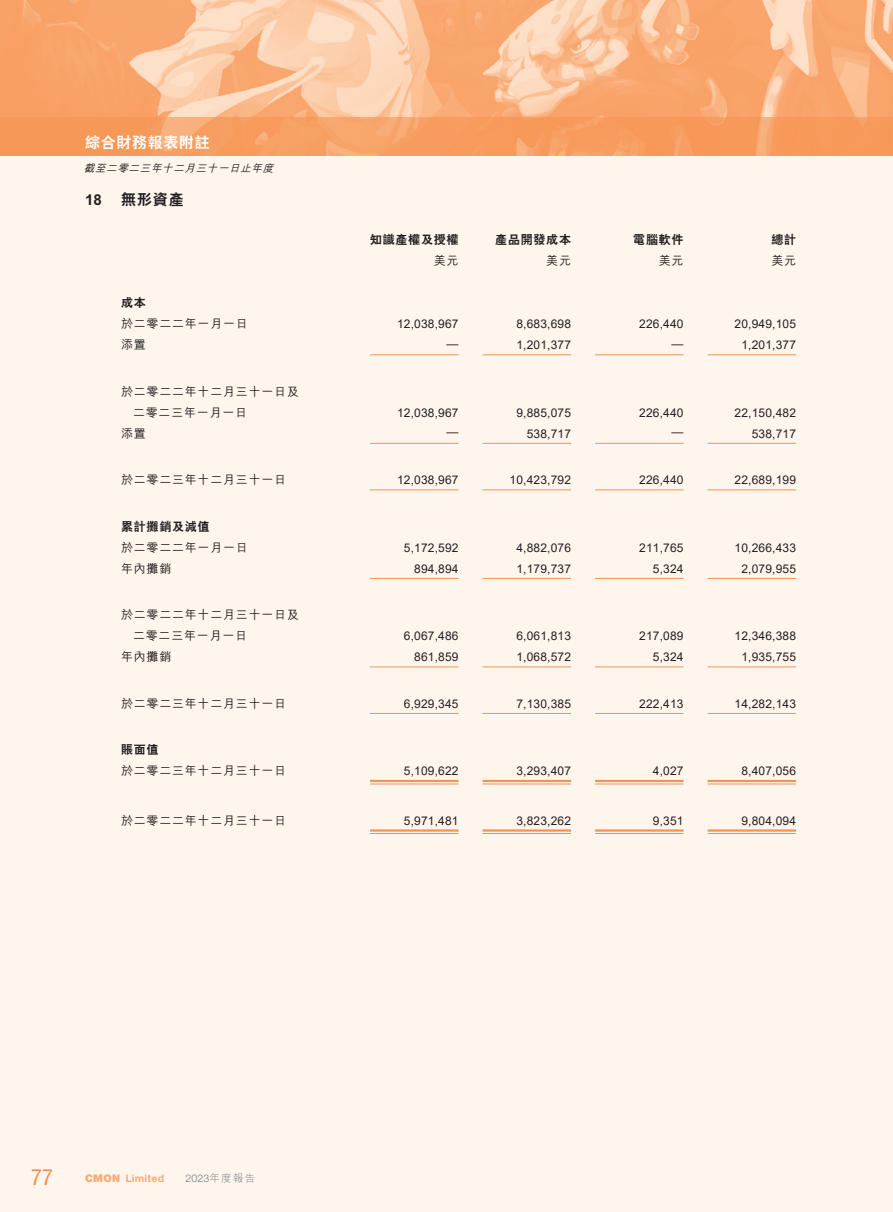
<style>
.page{position:relative;width:893px;height:1212px;background:#fef5ed}
.page>*{position:absolute;margin:0;border:0;box-sizing:border-box;transform-origin:0 0}
.t1{font:condensed 22.5px "Helvetica Neue LT Std";color:#f6934f}
.t2{font:800 15px "C Hei 2 HK";letter-spacing:.045em;color:#fff}
._03_H1{font:800 15px "C Hei 2 HK";color:#231f20}
._03_H1-2{font:700 15px "Arial";color:#231f20}
._01_Body_Text{font:12px "Arial";letter-spacing:.015em;color:#231f20}
._15_Table_Stub{font:500 12px "M Hei HK";letter-spacing:.065em;color:#231f20}
._01_Body_Text-2{font:800 12px "C Hei 2 HK";letter-spacing:.065em;color:#231f20}
._15_Table_Stub-2{font:800 12px "C Hei 2 HK";letter-spacing:.065em;color:#231f20}
._01_Body_Text-3{font:500 12px "M Hei HK";letter-spacing:.065em;color:#231f20}
.t3{font:italic 500 10.5px "M Hei HK";color:#231f20}
.t4{font:300 10.5px "Helvetica Neue LT Std";color:#76787b}
.t5{font:700 10.5px "Helvetica Neue LT Std";letter-spacing:.025em;color:#f9ab75}
.t6{font:900 10.5px "Helvetica Neue LT Std";color:#f9ab75}
.s1{font-family:"M Hei HK"}
</style>
<div class="page">
<img style="left:0;top:0;width:893px;height:117px">
<svg style="left:0;top:117px;width:893px;height:38px;background:#f69d5f"></svg>
<hr style="left:370px;top:354px;width:89px;height:1px;background:#f6934f">
<hr style="left:483px;top:354px;width:88px;height:1px;background:#f6934f">
<hr style="left:595px;top:354px;width:89px;height:1px;background:#f6934f">
<hr style="left:708px;top:354px;width:88px;height:1px;background:#f6934f">
<hr style="left:370px;top:443px;width:89px;height:1px;background:#f6934f">
<hr style="left:483px;top:443px;width:88px;height:1px;background:#f6934f">
<hr style="left:595px;top:443px;width:89px;height:1px;background:#f6934f">
<hr style="left:708px;top:443px;width:88px;height:1px;background:#f6934f">
<hr style="left:370px;top:489px;width:89px;height:1px;background:#f6934f">
<hr style="left:483px;top:489px;width:88px;height:1px;background:#f6934f">
<hr style="left:595px;top:489px;width:89px;height:1px;background:#f6934f">
<hr style="left:708px;top:489px;width:88px;height:1px;background:#f6934f">
<hr style="left:370px;top:578px;width:89px;height:1px;background:#f6934f">
<hr style="left:483px;top:578px;width:88px;height:1px;background:#f6934f">
<hr style="left:595px;top:578px;width:89px;height:1px;background:#f6934f">
<hr style="left:708px;top:578px;width:88px;height:1px;background:#f6934f">
<hr style="left:370px;top:666px;width:89px;height:1px;background:#f6934f">
<hr style="left:483px;top:666px;width:88px;height:1px;background:#f6934f">
<hr style="left:595px;top:666px;width:89px;height:1px;background:#f6934f">
<hr style="left:708px;top:666px;width:88px;height:1px;background:#f6934f">
<hr style="left:370px;top:713px;width:89px;height:1px;background:#f6934f">
<hr style="left:483px;top:713px;width:88px;height:1px;background:#f6934f">
<hr style="left:595px;top:713px;width:89px;height:1px;background:#f6934f">
<hr style="left:708px;top:713px;width:88px;height:1px;background:#f6934f">
<hr style="left:370px;top:780px;width:89px;height:2px;background:#f6934f">
<hr style="left:370px;top:783px;width:89px;height:1px;background:#f6934f">
<hr style="left:483px;top:780px;width:88px;height:2px;background:#f6934f">
<hr style="left:483px;top:783px;width:88px;height:1px;background:#f6934f">
<hr style="left:595px;top:780px;width:89px;height:2px;background:#f6934f">
<hr style="left:595px;top:783px;width:89px;height:1px;background:#f6934f">
<hr style="left:708px;top:780px;width:88px;height:2px;background:#f6934f">
<hr style="left:708px;top:783px;width:88px;height:1px;background:#f6934f">
<hr style="left:370px;top:829px;width:89px;height:3px;background:#f6934f">
<hr style="left:370px;top:833px;width:89px;height:1px;background:#f6934f">
<hr style="left:483px;top:829px;width:88px;height:3px;background:#f6934f">
<hr style="left:483px;top:833px;width:88px;height:1px;background:#f6934f">
<hr style="left:595px;top:829px;width:89px;height:3px;background:#f6934f">
<hr style="left:595px;top:833px;width:89px;height:1px;background:#f6934f">
<hr style="left:708px;top:829px;width:88px;height:3px;background:#f6934f">
<hr style="left:708px;top:833px;width:88px;height:1px;background:#f6934f">
<p class="t2" style="left:85px;top:133px;width:126px">綜合財務報表附註</p>
<p class="t3" style="left:84px;top:161px;width:194px">截至二零二三年十二月三十一日止年度</p>
<p class="_03_H1-2" style="left:85px;top:191px;width:18px">18</p>
<p class="_03_H1" style="left:121px;top:189px;width:64px">無形資產</p>
<p class="_01_Body_Text-2" style="left:370px;top:232px;width:90px">知識產權及授權</p>
<p class="_01_Body_Text-2" style="left:495px;top:232px;width:77px">產品開發成本</p>
<p class="_01_Body_Text-2" style="left:633px;top:232px;width:52px">電腦軟件</p>
<p class="_01_Body_Text-2" style="left:771px;top:232px;width:26px">總計</p>
<p class="_01_Body_Text-3" style="left:434px;top:252px;width:26px">美元</p>
<p class="_01_Body_Text-3" style="left:546px;top:252px;width:26px">美元</p>
<p class="_01_Body_Text-3" style="left:659px;top:252px;width:26px">美元</p>
<p class="_01_Body_Text-3" style="left:771px;top:252px;width:26px">美元</p>
<p class="_15_Table_Stub-2" style="left:121px;top:295px;width:26px">成本</p>
<p class="_15_Table_Stub" style="left:121px;top:315px;width:128px">於二零二二年一月一日</p>
<p class="_01_Body_Text" style="left:397px;top:316px;width:63px">12,038,967</p>
<p class="_01_Body_Text" style="left:516px;top:316px;width:56px">8,683,698</p>
<p class="_01_Body_Text" style="left:639px;top:316px;width:46px">226,440</p>
<p class="_01_Body_Text" style="left:734px;top:316px;width:63px">20,949,105</p>
<p class="_15_Table_Stub" style="left:121px;top:336px;width:26px">添置</p>
<p class="_15_Table_Stub" style="left:121px;top:383px;width:179px">於二零二二年十二月三十一日及</p>
<p class="_01_Body_Text" style="left:447px;top:335px;width:13px">—</p>
<p class="_01_Body_Text" style="left:516px;top:337px;width:56px">1,201,377</p>
<p class="_01_Body_Text" style="left:672px;top:335px;width:13px">—</p>
<p class="_01_Body_Text" style="left:741px;top:337px;width:56px">1,201,377</p>
<p class="_15_Table_Stub" style="left:133px;top:404px;width:116px">二零二三年一月一日</p>
<p class="_01_Body_Text" style="left:397px;top:404px;width:63px">12,038,967</p>
<p class="_01_Body_Text" style="left:516px;top:404px;width:56px">9,885,075</p>
<p class="_01_Body_Text" style="left:639px;top:404px;width:46px">226,440</p>
<p class="_01_Body_Text" style="left:734px;top:404px;width:63px">22,150,482</p>
<p class="_15_Table_Stub" style="left:121px;top:425px;width:26px">添置</p>
<p class="_01_Body_Text" style="left:447px;top:424px;width:13px">—</p>
<p class="_01_Body_Text" style="left:527px;top:425px;width:46px">538,717</p>
<p class="_01_Body_Text" style="left:672px;top:424px;width:13px">—</p>
<p class="_01_Body_Text" style="left:752px;top:425px;width:46px">538,717</p>
<p class="_15_Table_Stub" style="left:121px;top:471px;width:167px">於二零二三年十二月三十一日</p>
<p class="_15_Table_Stub-2" style="left:121px;top:518px;width:90px">累計攤銷及減值</p>
<p class="_01_Body_Text" style="left:397px;top:472px;width:63px">12,038,967</p>
<p class="_01_Body_Text" style="left:509px;top:472px;width:63px">10,423,792</p>
<p class="_01_Body_Text" style="left:639px;top:472px;width:46px">226,440</p>
<p class="_01_Body_Text" style="left:734px;top:472px;width:63px">22,689,199</p>
<p class="_15_Table_Stub" style="left:121px;top:539px;width:128px">於二零二二年一月一日</p>
<p class="_01_Body_Text" style="left:404px;top:539px;width:56px">5,172,592</p>
<p class="_01_Body_Text" style="left:516px;top:539px;width:56px">4,882,076</p>
<p class="_01_Body_Text" style="left:639px;top:539px;width:46px">211,765</p>
<p class="_01_Body_Text" style="left:734px;top:539px;width:63px">10,266,433</p>
<p class="_15_Table_Stub" style="left:121px;top:560px;width:52px">年內攤銷</p>
<p class="_15_Table_Stub" style="left:121px;top:606px;width:179px">於二零二二年十二月三十一日及</p>
<p class="_01_Body_Text" style="left:414px;top:560px;width:46px">894,894</p>
<p class="_01_Body_Text" style="left:516px;top:560px;width:56px">1,179,737</p>
<p class="_01_Body_Text" style="left:653px;top:560px;width:32px">5,324</p>
<p class="_01_Body_Text" style="left:741px;top:560px;width:56px">2,079,955</p>
<p class="_15_Table_Stub" style="left:133px;top:627px;width:116px">二零二三年一月一日</p>
<p class="_01_Body_Text" style="left:404px;top:628px;width:56px">6,067,486</p>
<p class="_01_Body_Text" style="left:516px;top:628px;width:56px">6,061,813</p>
<p class="_01_Body_Text" style="left:639px;top:628px;width:46px">217,089</p>
<p class="_01_Body_Text" style="left:734px;top:628px;width:63px">12,346,388</p>
<p class="_15_Table_Stub" style="left:121px;top:648px;width:52px">年內攤銷</p>
<p class="_01_Body_Text" style="left:414px;top:649px;width:46px">861,859</p>
<p class="_01_Body_Text" style="left:516px;top:649px;width:56px">1,068,572</p>
<p class="_01_Body_Text" style="left:653px;top:649px;width:32px">5,324</p>
<p class="_01_Body_Text" style="left:741px;top:649px;width:56px">1,935,755</p>
<p class="_15_Table_Stub" style="left:121px;top:695px;width:167px">於二零二三年十二月三十一日</p>
<p class="_15_Table_Stub-2" style="left:121px;top:742px;width:39px">賬面值</p>
<p class="_01_Body_Text" style="left:404px;top:695px;width:56px">6,929,345</p>
<p class="_01_Body_Text" style="left:516px;top:695px;width:56px">7,130,385</p>
<p class="_01_Body_Text" style="left:639px;top:695px;width:46px">222,413</p>
<p class="_01_Body_Text" style="left:734px;top:695px;width:63px">14,282,143</p>
<p class="_15_Table_Stub" style="left:121px;top:762px;width:167px">於二零二三年十二月三十一日</p>
<p class="_01_Body_Text" style="left:404px;top:763px;width:56px">5,109,622</p>
<p class="_01_Body_Text" style="left:516px;top:763px;width:56px">3,293,407</p>
<p class="_01_Body_Text" style="left:653px;top:763px;width:32px">4,027</p>
<p class="_01_Body_Text" style="left:741px;top:763px;width:56px">8,407,056</p>
<p class="_15_Table_Stub" style="left:121px;top:812px;width:167px">於二零二二年十二月三十一日</p>
<p class="_01_Body_Text" style="left:404px;top:812px;width:56px">5,971,481</p>
<p class="_01_Body_Text" style="left:516px;top:812px;width:56px">3,823,262</p>
<p class="_01_Body_Text" style="left:653px;top:812px;width:32px">9,351</p>
<p class="_01_Body_Text" style="left:741px;top:812px;width:56px">9,804,094</p>
<h1 class="t1" style="left:31px;top:1164px;width:23px">77</h1>
<p class="t6" style="left:85px;top:1172px;width:37px">CMON</p>
<p class="t5" style="left:125px;top:1172px;width:40px">Limited</p>
<p class="t4" style="left:186px;top:1172px;width:71px">2023<span class="s1">年度報告</span></p>
</div>
